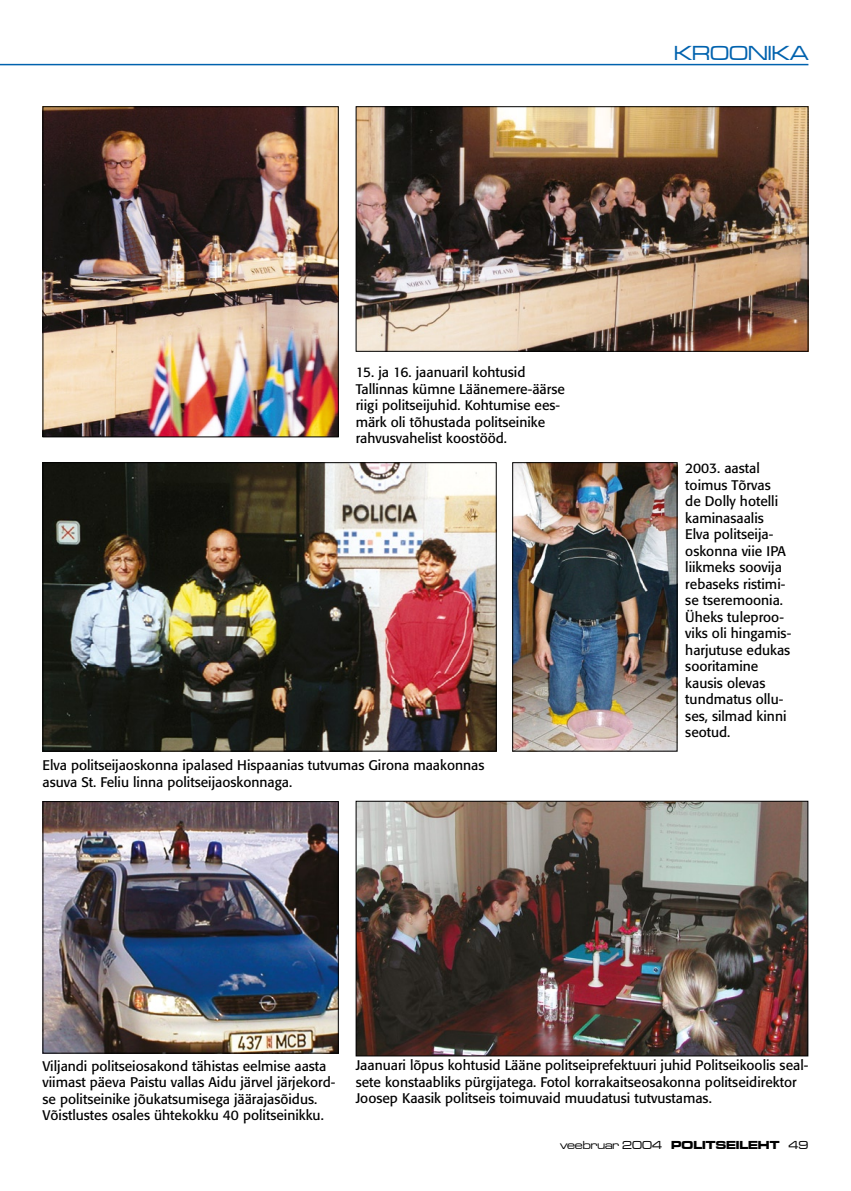
<style>
.page{position:relative;width:851px;height:1191px;background:#fff}
.page>*{position:absolute;margin:0;border:0;box-sizing:border-box;transform-origin:0 0}
.t1{font:21px "Microgramma D Medi Exte";color:#0062ae}
.t2{font:13.8px/16.5px "Formata";color:#000}
.t3{font:12px "Microgramma D Medi Exte";color:#000}
.s1{font-family:"Microgramma D Bold Exte"}
</style>
<div class="page">
<hr style="left:0;top:64px;width:808px;height:1px;background:#0062ae">
<img style="left:357px;top:803px;width:449px;height:251px">
<div style="left:355px;top:801px;width:453px;height:255px;border:1px solid #000"></div>
<img style="left:45px;top:108px;width:291px;height:327px">
<div style="left:43px;top:106px;width:295px;height:331px;border:1px solid #000"></div>
<img style="left:357px;top:108px;width:449px;height:242px">
<div style="left:355px;top:106px;width:453px;height:246px;border:1px solid #000"></div>
<img style="left:45px;top:803px;width:291px;height:248px">
<div style="left:43px;top:801px;width:295px;height:252px;border:1px solid #000"></div>
<img style="left:45px;top:464px;width:449px;height:285px">
<div style="left:43px;top:462px;width:453px;height:289px;border:1px solid #000"></div>
<img style="left:514px;top:464px;width:161px;height:285px">
<div style="left:512px;top:462px;width:165px;height:289px;border:1px solid #000"></div>
<h1 class="t1" style="left:674px;top:39px;width:136px">KROONIKA</h1>
<p class="t2" style="left:355px;top:364px;width:211px">15. ja 16. jaanuaril kohtusid<br>Tallinnas kümne Läänemere-äärse riigi politseijuhid. Kohtumise ees&shy;märk oli tõhustada politseinike rahvusvahelist koostööd.</p>
<p class="t2" style="left:43px;top:757px;width:443px">Elva politseijaoskonna ipalased Hispaanias tutvumas Girona maakonnas asuva St. Feliu linna politseijaoskonnaga.</p>
<p class="t2" style="left:685px;top:460px;width:107px">2003. aastal toimus Tõrvas<br>de Dolly hotelli kaminasaalis<br>Elva politseija&shy;oskonna viie IPA liikmeks soovija rebaseks ristimi&shy;se tseremoonia.<br>Üheks tuleproo&shy;viks oli hingamis&shy;harjutuse edukas sooritamine kausis olevas tundmatus ollu&shy;ses, silmad kinni seotud.</p>
<p class="t2" style="left:43px;top:1057px;width:294px">Viljandi politseiosakond tähistas eelmise aasta viimast päeva Paistu vallas Aidu järvel järjekord&shy;se politseinike jõukatsumisega jäärajasõidus.<br>Võistlustes osales ühtekokku 40 politseinikku.</p>
<p class="t2" style="left:355px;top:1057px;width:454px">Jaanuari lõpus kohtusid Lääne politseiprefektuuri juhid Politseikoolis seal&shy;sete konstaabliks pürgijatega. Fotol korrakaitseosakonna politseidirektor<br>Joosep Kaasik politseis toimuvaid muudatusi tutvustamas.</p>
<p class="t3" style="left:560px;top:1137px;width:250px">veebruar 2004 <span class="s1">POLITSEILEHT</span> 49</p>
</div>
